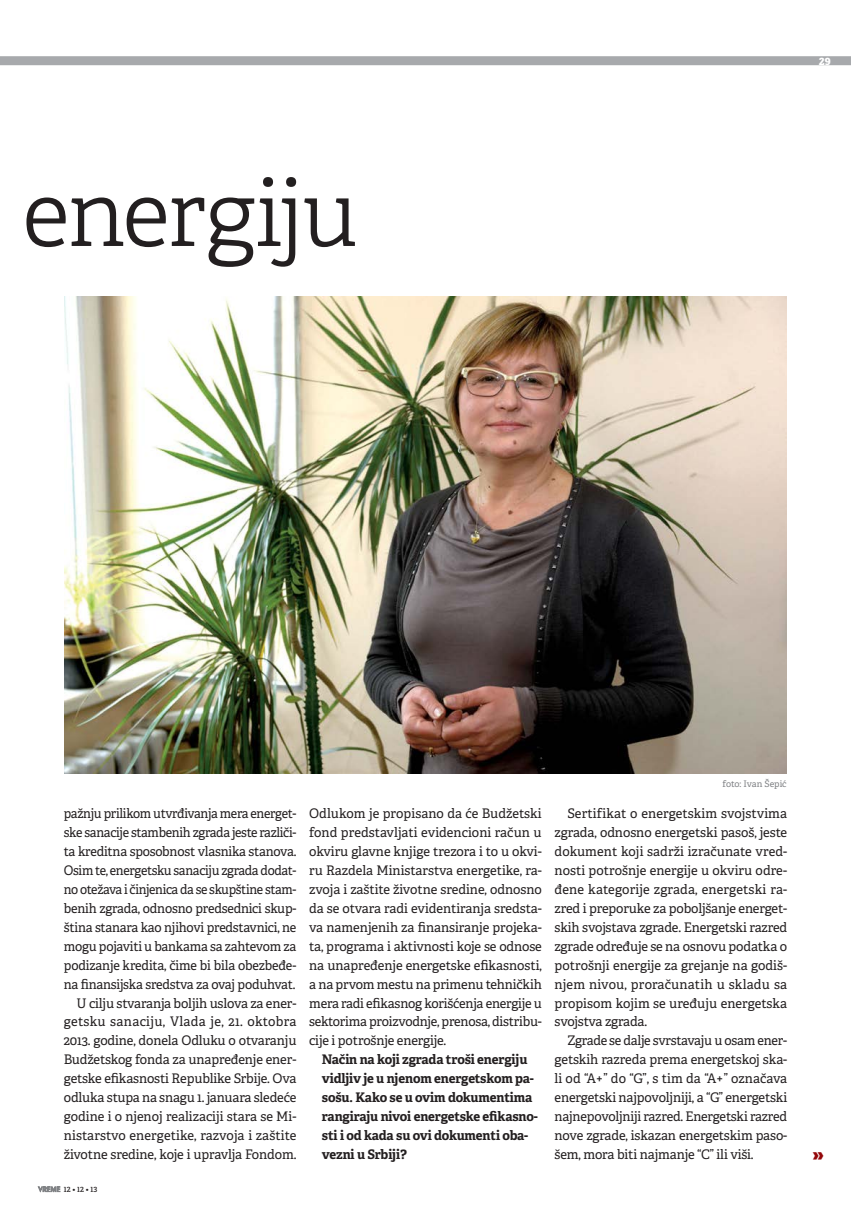
<style>
.page{position:relative;width:851px;height:1212px;background:#fff}
.page>*{position:absolute;margin:0;border:0;box-sizing:border-box;transform-origin:0 0}
.t1{font:300 93px "Adelle";letter-spacing:-.025em;color:#231f20}
.t2{font:800 24px "Adelle";color:#94070a}
.t3{font:13.2px "Adelle";letter-spacing:-.01em;color:#231f20}
.t4{font:13.2px/18.9px "Adelle";letter-spacing:-.01em;color:#231f20;text-align:right;scale:.95 1}
.t5{font:700 13.2px "Adelle";letter-spacing:-.01em;color:#231f20}
.t6{font:13.2px "Adelle";letter-spacing:.015em;color:#231f20}
.t7{font:13.2px "Adelle";letter-spacing:.01em;color:#231f20}
.t8{font:800 10.5px "Adelle";color:#fff}
.t9{font:9px "Adelle";color:#808285}
.t10{font:600 7.5px "Adelle";color:#231f20}
.s1{font-family:"Peignot Vr";color:#808285}
</style>
<div class="page">
<div style="left:0;top:56px;width:850px;height:9px;background:#a7a9ac"></div>
<img style="left:64px;top:296px;width:722px;height:478px">
<p class="t1" style="left:22px;top:174px;width:337px">energiju</p>
<p class="t8" style="left:818px;top:57px;width:14px">29</p>
<p class="t4" style="left:64px;top:805px;width:246px">pažnju prilikom utvrđivanja mera energet&shy;ske sanacije stambenih zgrada jeste različi&shy;ta kreditna sposobnost vlasnika stanova.<br>Osim te, energetsku sanaciju zgrada dodat&shy;no otežava i činjenica da se skupštine stam&shy;benih zgrada, odnosno predsednici skup&shy;ština stanara kao njihovi predstavnici, ne mogu pojaviti u bankama sa zahtevom za podizanje kredita, čime bi bila obezbeđe&shy;na finansijska sredstva za ovaj poduhvat.<br>U cilju stvaranja boljih uslova za ener&shy;getsku sanaciju, Vlada je, 21. oktobra 2013. godine, donela Odluku o otvaranju Budžetskog fonda za unapređenje ener&shy;getske efikasnosti Republike Srbije. Ova odluka stupa na snagu 1. januara sledeće godine i o njenoj realizaciji stara se Mi&shy;nistarstvo energetike, razvoja i zaštite životne sredine, koje i upravlja Fondom.</p>
<p class="t3" style="left:309px;top:808px;width:234px">Odlukom je propisano da će Budžetski</p>
<p class="t3" style="left:309px;top:827px;width:234px">fond predstavljati evidencioni račun u</p>
<p class="t3" style="left:309px;top:846px;width:234px">okviru glavne knjige trezora i to u okvi-</p>
<p class="t3" style="left:309px;top:865px;width:234px">ru Razdela Ministarstva energetike, ra-</p>
<p class="t3" style="left:309px;top:884px;width:234px">zvoja i zaštite životne sredine, odnosno</p>
<p class="t3" style="left:309px;top:903px;width:234px">da se otvara radi evidentiranja sredsta-</p>
<p class="t3" style="left:309px;top:922px;width:234px">va namenjenih za finansiranje projeka-</p>
<p class="t3" style="left:309px;top:940px;width:234px">ta, programa i aktivnosti koje se odnose</p>
<p class="t3" style="left:309px;top:959px;width:234px">na unapređenje energetske efikasnosti,</p>
<p class="t3" style="left:309px;top:978px;width:234px">a na prvom mestu na primenu tehničkih</p>
<p class="t3" style="left:309px;top:997px;width:234px">mera radi efikasnog korišćenja energije u</p>
<p class="t3" style="left:309px;top:1016px;width:234px">sektorima proizvodnje, prenosa, distribu-</p>
<p class="t3" style="left:309px;top:1035px;width:139px">cije i potrošnje energije.</p>
<p class="t5" style="left:322px;top:1054px;width:207px">Način na koji zgrada troši energiju</p>
<p class="t5" style="left:322px;top:1073px;width:213px">vidljiv je u njenom energetskom pa-</p>
<p class="t5" style="left:322px;top:1092px;width:212px">sošu. Kako se u ovim dokumentima</p>
<p class="t5" style="left:322px;top:1111px;width:217px">rangiraju nivoi energetske efikasno-</p>
<p class="t5" style="left:322px;top:1130px;width:208px">sti i od kada su ovi dokumenti oba-</p>
<p class="t5" style="left:322px;top:1149px;width:86px">vezni u Srbiji?</p>
<p class="t10" style="left:38px;top:1186px;width:60px"><span class="s1">VREME</span> 12 • 12 • 13</p>
<p class="t9" style="left:722px;top:780px;width:66px">foto: Ivan Šepić</p>
<p class="t7" style="left:567px;top:808px;width:221px">Sertifikat o energetskim svojstvima</p>
<p class="t3" style="left:554px;top:827px;width:234px">zgrada, odnosno energetski pasoš, jeste</p>
<p class="t3" style="left:554px;top:846px;width:234px">dokument koji sadrži izračunate vred-</p>
<p class="t3" style="left:554px;top:865px;width:234px">nosti potrošnje energije u okviru odre-</p>
<p class="t6" style="left:554px;top:884px;width:234px">đene kategorije zgrada, energetski ra-</p>
<p class="t3" style="left:554px;top:903px;width:234px">zred i preporuke za poboljšanje energet-</p>
<p class="t3" style="left:554px;top:922px;width:234px">skih svojstava zgrade. Energetski razred</p>
<p class="t3" style="left:554px;top:940px;width:234px">zgrade određuje se na osnovu podatka o</p>
<p class="t3" style="left:554px;top:959px;width:234px">potrošnji energije za grejanje na godiš-</p>
<p class="t6" style="left:554px;top:978px;width:234px">njem nivou, proračunatih u skladu sa</p>
<p class="t3" style="left:554px;top:997px;width:234px">propisom kojim se uređuju energetska</p>
<p class="t3" style="left:554px;top:1016px;width:94px">svojstva zgrada.</p>
<p class="t3" style="left:567px;top:1035px;width:221px">Zgrade se dalje svrstavaju u osam ener-</p>
<p class="t3" style="left:554px;top:1054px;width:234px">getskih razreda prema energetskoj ska-</p>
<p class="t3" style="left:554px;top:1073px;width:234px">li od “A+” do “G”, s tim da “A+” označava</p>
<p class="t3" style="left:554px;top:1092px;width:234px">energetski najpovoljniji, a “G” energetski</p>
<p class="t3" style="left:554px;top:1111px;width:234px">najnepovoljniji razred. Energetski razred</p>
<p class="t3" style="left:554px;top:1129px;width:234px">nove zgrade, iskazan energetskim paso-</p>
<p class="t3" style="left:554px;top:1148px;width:200px">šem, mora biti najmanje “C” ili viši.</p>
<p class="t2" style="left:812px;top:1144px;width:13px">»</p>
</div>
